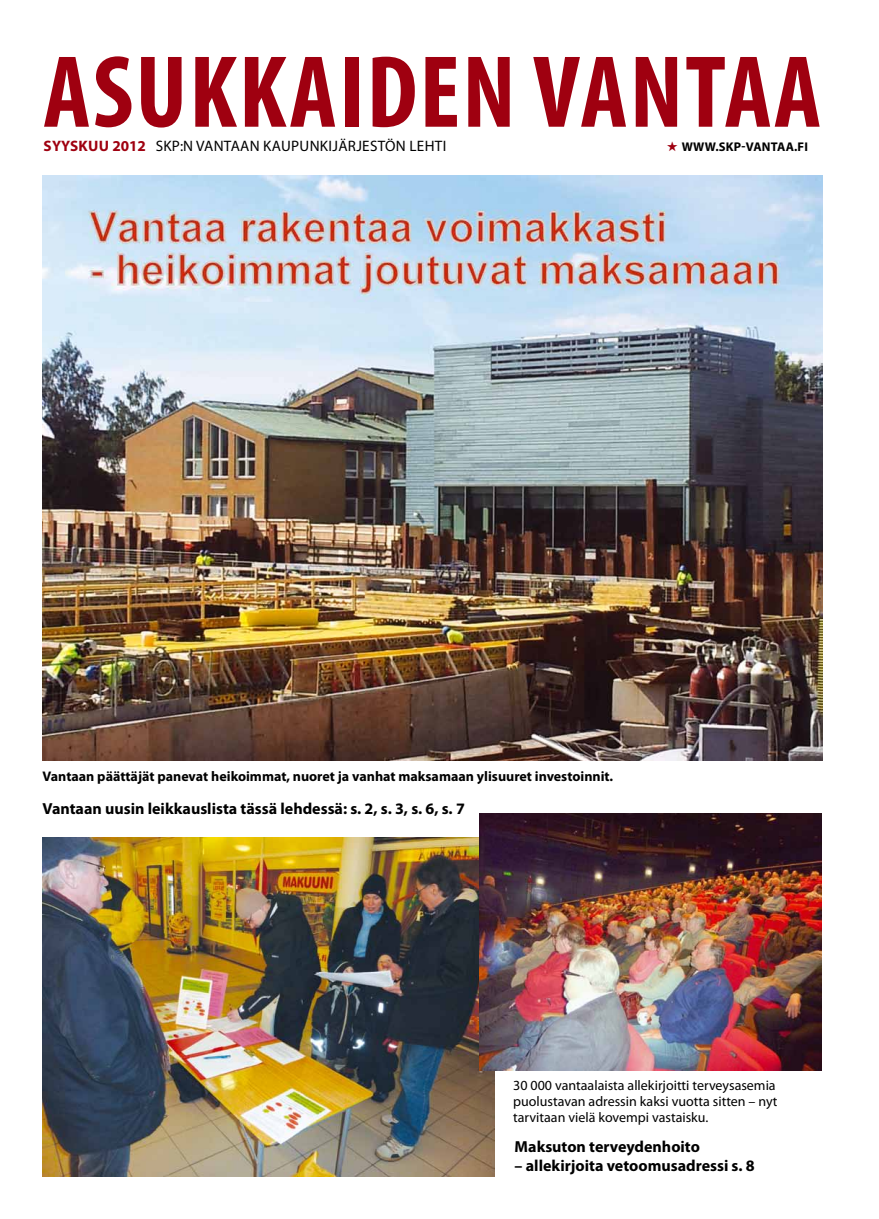
<style>
.page{position:relative;width:879px;height:1219px;background:#fff}
.page>*{position:absolute;margin:0;border:0;box-sizing:border-box;transform-origin:0 0}
.t1{font:700 condensed 103.5px "Myriad Pro";letter-spacing:.02em;color:#9f0010}
.t2{font:700 16px "Myriad Pro";color:#000}
.t3{font:15.1px "Myriad Pro";letter-spacing:.02em;color:#000}
.t4{font:14px/16px "Myriad Pro";color:#000}
.t5{font:700 14px "Myriad Pro";color:#000}
.t6{font:700 12.7px "Myriad Pro";letter-spacing:.02em;color:#000}
.s1{font-weight:700;color:#9f0010}
.s2{color:#9f0010}
</style>
<div class="page">
<img style="left:43px;top:176px;width:779px;height:584px">
<img style="left:43px;top:838px;width:451px;height:338px">
<img style="left:479px;top:814px;width:343px;height:256px">
<h1 class="t1" style="left:43px;top:28px;width:730px">ASUKKAIDEN VANTAA</h1>
<p class="t3" style="left:44px;top:137px;width:404px"><span class="s1">SYYskuu 2012</span> SKP:n Vantaan kaupunkijärjestön lehti</p>
<p class="t6" style="left:667px;top:138px;width:143px"><span class="s2">★</span> www.skp-vantaa.fi</p>
<p class="t5" style="left:43px;top:767px;width:572px">Vantaan päättäjät panevat heikoimmat, nuoret ja vanhat maksamaan ylisuuret investoinnit.</p>
<p class="t2" style="left:43px;top:798px;width:424px">Vantaan uusin leikkauslista tässä lehdessä: s. 2, s. 3, s. 6, s. 7</p>
<p class="t4" style="left:513px;top:1077px;width:266px">30 000 vantaalaista allekirjoitti terveysasemia puolustavan adressin kaksi vuotta sitten – nyt tarvitaan vielä kovempi vastaisku.</p>
<p class="t2" style="left:514px;top:1136px;width:187px">Maksuton terveydenhoito</p>
<p class="t2" style="left:514px;top:1155px;width:242px">– allekirjoita vetoomusadressi s. 8</p>
</div>
